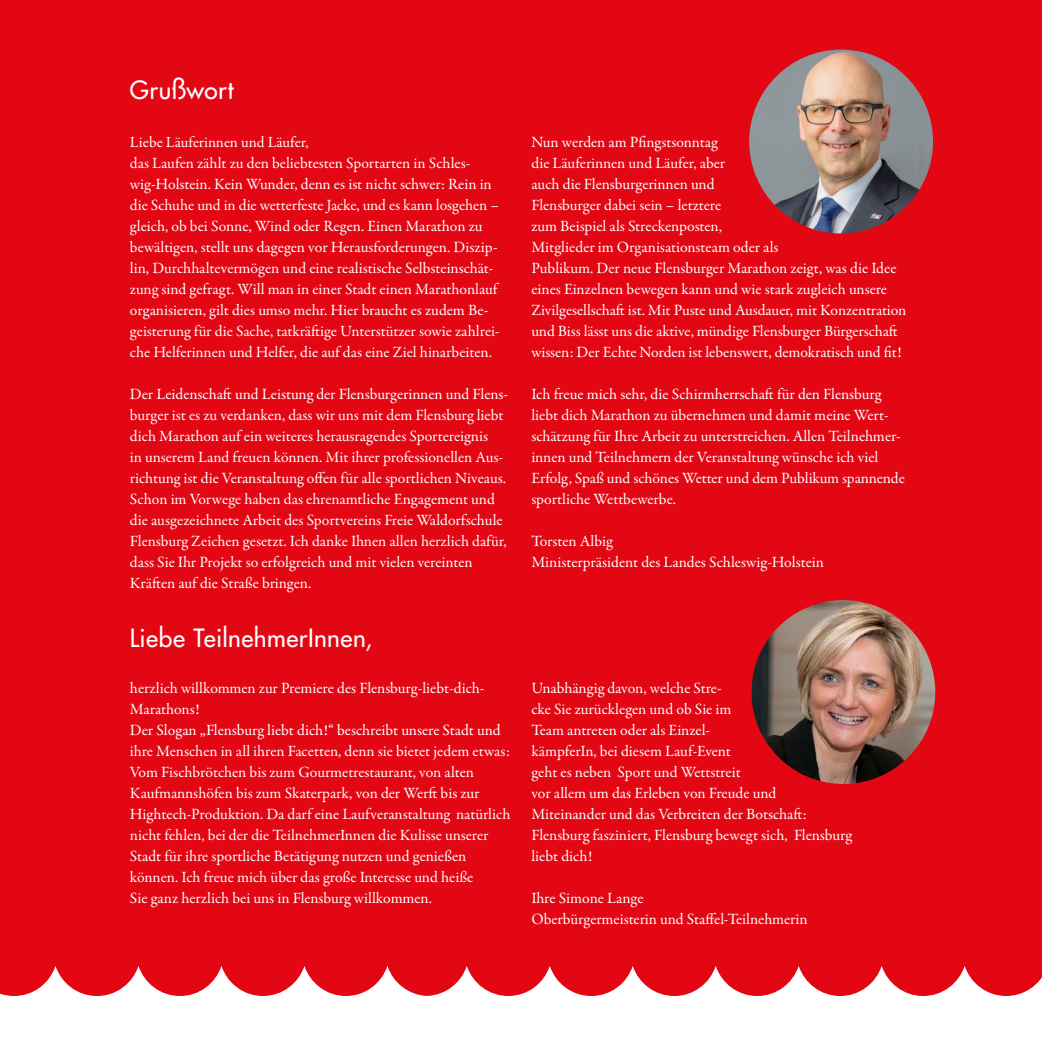
<style>
.page{position:relative;width:1042px;height:1042px;background:#fff}
.page>*{position:absolute;margin:0;border:0;box-sizing:border-box;transform-origin:0 0}
.t1{font:24.5px "Futura LT";letter-spacing:.02em;color:#fff}
.t2{font:15.75px/21px "Garamond Premr Pro";letter-spacing:-.005em;color:#fff}
.t3{font:15.58px "Garamond Premr Pro";letter-spacing:-.005em;color:#fff}
</style>
<div class="page">
<div style="left:0;top:0;width:1042px;height:1000px;background:#e30613"></div>
<svg style="left:0;top:966px;width:1042px;height:34px"></svg>
<img style="left:749px;top:50px;width:184px;height:183px;border-radius:92px">
<img style="left:751px;top:600px;width:184px;height:184px;border-radius:92px">
<h1 class="t1" style="left:130px;top:74px;width:105px">Grußwort</h1>
<p class="t3" style="left:130px;top:133px;width:180px">Liebe Läuferinnen und Läufer,</p>
<p class="t2" style="left:130px;top:153px;width:371px">das Laufen zählt zu den beliebtesten Sportarten in Schles&shy;wig-Holstein. Kein Wunder, denn es ist nicht schwer: Rein in die Schuhe und in die wetterfeste Jacke, und es kann losgehen – gleich, ob bei Sonne, Wind oder Regen. Einen Marathon zu bewältigen, stellt uns dagegen vor Herausforderungen. Diszip&shy;lin, Durchhaltevermögen und eine realistische Selbsteinschät&shy;zung sind gefragt. Will man in einer Stadt einen Marathonlauf organisieren, gilt dies umso mehr. Hier braucht es zudem Be&shy;geisterung für die Sache, tatkräftige Unterstützer sowie zahlrei&shy;che Helferinnen und Helfer, die auf das eine Ziel hinarbeiten.</p>
<p class="t2" style="left:130px;top:384px;width:380px">Der Leidenschaft und Leistung der Flensburgerinnen und Flens&shy;burger ist es zu verdanken, dass wir uns mit dem Flensburg liebt dich Marathon auf ein weiteres herausragendes Sportereignis<br>in unserem Land freuen können. Mit ihrer professionellen Aus&shy;richtung ist die Veranstaltung offen für alle sportlichen Niveaus.<br>Schon im Vorwege haben das ehrenamtliche Engagement und die ausgezeichnete Arbeit des Sportvereins Freie Waldorfschule Flensburg Zeichen gesetzt. Ich danke Ihnen allen herzlich dafür, dass Sie Ihr Projekt so erfolgreich und mit vielen vereinten Kräften auf die Straße bringen.</p>
<p class="t2" style="left:531px;top:132px;width:377px">Nun werden am Pfingstsonntag<br>die Läuferinnen und Läufer, aber<br>auch die Flensburgerinnen und<br>Flensburger dabei sein – letztere<br>zum Beispiel als Streckenposten,<br>Mitglieder im Organisationsteam oder als<br>Publikum. Der neue Flensburger Marathon zeigt, was die Idee eines Einzelnen bewegen kann und wie stark zugleich unsere Zivilgesellschaft ist. Mit Puste und Ausdauer, mit Konzentration und Biss lässt uns die aktive, mündige Flensburger Bürgerschaft wissen: Der Echte Norden ist lebenswert, demokratisch und fit!</p>
<p class="t2" style="left:531px;top:384px;width:375px">Ich freue mich sehr, die Schirmherrschaft für den Flensburg liebt dich Marathon zu übernehmen und damit meine Wert&shy;schätzung für Ihre Arbeit zu unterstreichen. Allen Teilnehmer&shy;innen und Teilnehmern der Veranstaltung wünsche ich viel Erfolg, Spaß und schönes Wetter und dem Publikum spannende sportliche Wettbewerbe.</p>
<p class="t2" style="left:531px;top:531px;width:294px">Torsten Albig<br>Ministerpräsident des Landes Schleswig-Holstein</p>
<h1 class="t1" style="left:130px;top:622px;width:244px">Liebe TeilnehmerInnen,</h1>
<p class="t2" style="left:130px;top:678px;width:382px">herzlich willkommen zur Premiere des Flensburg-liebt-dich-Marathons!<br>Der Slogan „Flensburg liebt dich!“ beschreibt unsere Stadt und ihre Menschen in all ihren Facetten, denn sie bietet jedem etwas:<br>Vom Fischbrötchen bis zum Gourmetrestaurant, von alten Kaufmannshöfen bis zum Skaterpark, von der Werft bis zur Hightech-Produktion. Da darf eine Laufveranstaltung natürlich nicht fehlen, bei der die TeilnehmerInnen die Kulisse unserer Stadt für ihre sportliche Betätigung nutzen und genießen können. Ich freue mich über das große Interesse und heiße<br>Sie ganz herzlich bei uns in Flensburg willkommen.</p>
<p class="t2" style="left:531px;top:678px;width:322px">Unabhängig davon, welche Stre-<br>cke Sie zurücklegen und ob Sie im<br>Team antreten oder als Einzel-<br>kämpferIn, bei diesem Lauf-Event<br>geht es neben Sport und Wettstreit<br>vor allem um das Erleben von Freude und Miteinander und das Verbreiten der Botschaft:<br>Flensburg fasziniert, Flensburg bewegt sich, Flensburg liebt dich!</p>
<p class="t2" style="left:531px;top:888px;width:278px">Ihre Simone Lange<br>Oberbürgermeisterin und Staffel-Teilnehmerin</p>
</div>
